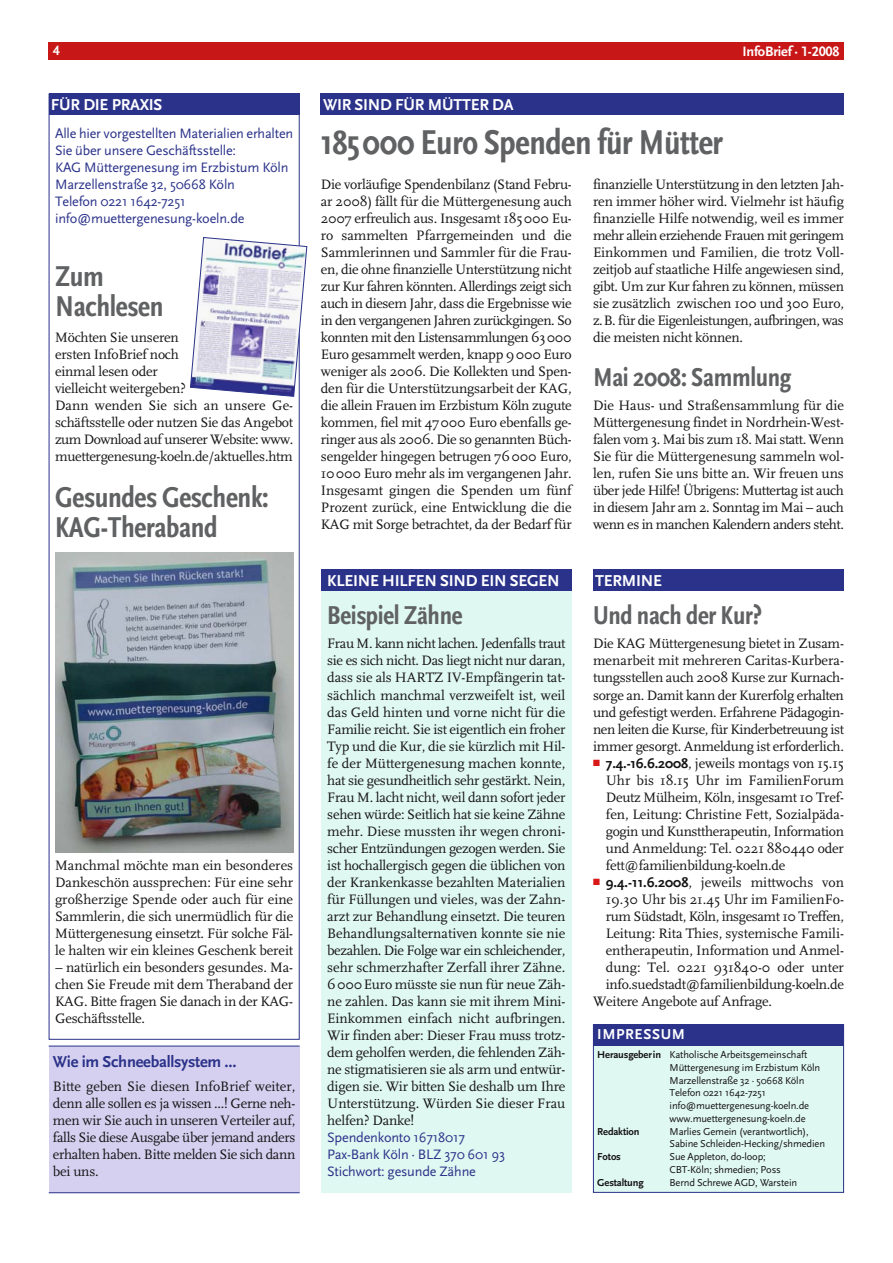
<style>
.page{position:relative;width:893px;height:1263px;background:#fff}
.page>*{position:absolute;margin:0;border:0;box-sizing:border-box;transform-origin:0 0}
.t1{font:36px "Scala Sans Bold Con";letter-spacing:-.01em;color:#606162}
.t2{font:30px/30px "Scala Sans Bold Con";letter-spacing:-.01em;color:#606162}
.t3{font:27px "Scala Sans Bold Con";letter-spacing:-.01em;color:#606162}
.t4{font:700 16.5px "Scala Sans";letter-spacing:-.015em;color:#fff}
.t5{font:700 16.5px "Scala Sans";letter-spacing:-.015em;color:#2a3289}
.t6{font:700 15px "Scala Sans";letter-spacing:.045em;color:#fff}
.t7{font:14.25px/17px "Scala";letter-spacing:-.015em;color:#141314;text-align:justify}
.t8{font:14.25px/17px "Scala Sans";letter-spacing:-.015em;color:#2a3289}
.t9{font:700 14.25px "Scala Sans";letter-spacing:-.015em;color:#fff}
.t10{font:700 14.25px "Scala Sans Caps";color:#fff}
.t11{font:10.5px/12.8px "Scala Sans";letter-spacing:-.015em;color:#141314}
.t12{font:700 10.5px "Scala Sans";letter-spacing:-.015em;color:#141314}
.s1{font-family:"Scala Sans Caps"}
.s2{color:#d91918}
.s3{font-family:"Scala Sans";font-weight:700}
.s4{font-weight:700}
</style>
<div class="page">
<div style="left:49px;top:43px;width:795px;height:17px;background:#c71716"></div>
<div style="left:49px;top:1046px;width:251px;height:147px;background:#d6d0f0"></div>
<div style="left:593px;top:1025px;width:250px;height:167px;background:#e0f8f2"></div>
<div style="left:593px;top:1025px;width:251px;height:168px;border:1px solid #2a3289"></div>
<div style="left:593px;top:1025px;width:251px;height:21px;background:#2a3289"></div>
<hr style="left:49px;top:1046px;width:251px;height:1px;background:#2a3289">
<hr style="left:49px;top:1192px;width:251px;height:1px;background:#2a3289">
<div style="left:49px;top:94px;width:251px;height:21px;background:#2a3289"></div>
<div style="left:321px;top:94px;width:523px;height:21px;background:#2a3289"></div>
<div style="left:321px;top:591px;width:251px;height:602px;background:#e0f8f2"></div>
<div style="left:321px;top:570px;width:251px;height:21px;background:#2a3289"></div>
<div style="left:593px;top:570px;width:251px;height:21px;background:#2a3289"></div>
<svg style="left:190px;top:237px;width:117px;height:160px"></svg>
<img style="left:55px;top:553px;width:238px;height:300px">
<p class="t10" style="left:53px;top:41px;width:9px">4</p>
<p class="t9" style="left:742px;top:45px;width:99px">InfoBrief · <span class="s1">1-2008</span></p>
<p class="t4" style="left:51px;top:98px;width:113px">FÜR DIE PRAXIS</p>
<p class="t4" style="left:323px;top:98px;width:192px">WIR SIND FÜR MÜTTER DA</p>
<p class="t8" style="left:55px;top:126px;width:240px">Alle hier vorgestellten Materialien erhalten Sie über unsere Geschäftsstelle:<br>KAG Müttergenesung im Erzbistum Köln Marzellenstraße 32, 50668 Köln<br>Telefon 0221 1642-7251 info@muettergenesung-koeln.de</p>
<h2 class="t2" style="left:55px;top:264px;width:110px">Zum<br>Nachlesen</h2>
<p class="t7" style="left:55px;top:330px;width:240px;text-align:left">Möchten Sie unseren<br>ersten InfoBrief noch<br>einmal lesen oder<br>vielleicht weitergeben?<br>Dann wenden Sie sich an unsere Ge&shy;schäftsstelle oder nutzen Sie das Angebot zum Download auf unserer Website: www. muettergenesung-koeln.de/aktuelles.htm</p>
<h2 class="t2" style="left:55px;top:485px;width:215px">Gesundes Geschenk:<br>KAG-Theraband</h2>
<p class="t7" style="left:55px;top:857px;width:240px">Manchmal möchte man ein besonderes Dankeschön aussprechen: Für eine sehr großherzige Spende oder auch für eine Sammlerin, die sich unermüdlich für die Müttergenesung einsetzt. Für solche Fäl&shy;le halten wir ein kleines Geschenk bereit</p>
<p class="t7" style="left:55px;top:959px;width:240px">– natürlich ein besonders gesundes. Ma&shy;chen Sie Freude mit dem Theraband der KAG. Bitte fragen Sie danach in der KAG-Geschäftsstelle.</p>
<p class="t5" style="left:53px;top:1055px;width:185px">Wie im Schneeballsystem ...</p>
<p class="t7" style="left:53px;top:1078px;width:244px">Bitte geben Sie diesen InfoBrief weiter, denn alle sollen es ja wissen ...! Gerne neh&shy;men wir Sie auch in unseren Verteiler auf, falls Sie diese Ausgabe über jemand anders erhalten haben. Bitte melden Sie sich dann bei uns.</p>
<h1 class="t1" style="left:321px;top:128px;width:404px">185000 Euro Spenden für Mütter</h1>
<p class="t7" style="left:321px;top:177px;width:252px">Die vorläufige Spendenbilanz (Stand Febru&shy;ar 2008) fällt für die Müttergenesung auch 2007 erfreulich aus. Insgesamt 185000 Eu&shy;ro sammelten Pfarrgemeinden und die Sammlerinnen und Sammler für die Frau&shy;en, die ohne finanzielle Unterstützung nicht zur Kur fahren könnten. Allerdings zeigt sich auch in diesem Jahr, dass die Ergebnisse wie in den vergangenen Jahren zurückgingen. So konnten mit den Listensammlungen 63000<br>Euro gesammelt werden, knapp 9000 Euro weniger als 2006. Die Kollekten und Spen&shy;den für die Unterstützungsarbeit der KAG, die allein Frauen im Erzbistum Köln zugute kommen, fiel mit 47000 Euro ebenfalls ge&shy;ringer aus als 2006. Die so genannten Büch&shy;sengelder hingegen betrugen 76000 Euro, 10000 Euro mehr als im vergangenen Jahr.<br>Insgesamt gingen die Spenden um fünf Prozent zurück, eine Entwicklung die die KAG mit Sorge betrachtet, da der Bedarf für</p>
<p class="t7" style="left:593px;top:177px;width:252px">finanzielle Unterstützung in den letzten Jah&shy;ren immer höher wird. Vielmehr ist häufig finanzielle Hilfe notwendig, weil es immer mehr allein erziehende Frauen mit geringem Einkommen und Familien, die trotz Voll&shy;zeitjob auf staatliche Hilfe angewiesen sind, gibt. Um zur Kur fahren zu können, müssen sie zusätzlich zwischen 100 und 300 Euro, z.B. für die Eigenleistungen, aufbringen, was die meisten nicht können.</p>
<h3 class="t3" style="left:593px;top:366px;width:200px">Mai 2008: Sammlung</h3>
<p class="t7" style="left:593px;top:398px;width:252px">Die Haus- und Straßensammlung für die Müttergenesung findet in Nordrhein-West&shy;falen vom 3. Mai bis zum 18. Mai statt. Wenn Sie für die Müttergenesung sammeln wol&shy;len, rufen Sie uns bitte an. Wir freuen uns über jede Hilfe! Übrigens: Muttertag ist auch in diesem Jahr am 2. Sonntag im Mai – auch wenn es in manchen Kalendern anders steht.</p>
<p class="t4" style="left:327px;top:574px;width:234px">KLEINE HILFEN SIND EIN SEGEN</p>
<p class="t4" style="left:595px;top:574px;width:68px">TERMINE</p>
<h3 class="t3" style="left:327px;top:604px;width:137px">Beispiel Zähne</h3>
<p class="t7" style="left:327px;top:636px;width:240px">Frau M. kann nicht lachen. Jedenfalls traut sie es sich nicht. Das liegt nicht nur daran, dass sie als HARTZ IV-Empfängerin tat&shy;sächlich manchmal verzweifelt ist, weil das Geld hinten und vorne nicht für die Familie reicht. Sie ist eigentlich ein froher Typ und die Kur, die sie kürzlich mit Hil&shy;fe der Müttergenesung machen konnte, hat sie gesundheitlich sehr gestärkt. Nein, Frau M. lacht nicht, weil dann sofort jeder sehen würde: Seitlich hat sie keine Zähne mehr. Diese mussten ihr wegen chroni&shy;scher Entzündungen gezogen werden. Sie ist hochallergisch gegen die üblichen von der Krankenkasse bezahlten Materialien für Füllungen und vieles, was der Zahn&shy;arzt zur Behandlung einsetzt. Die teuren Behandlungsalternativen konnte sie nie bezahlen. Die Folge war ein schleichender, sehr schmerzhafter Zerfall ihrer Zähne.<br>6000Euro müsste sie nun für neue Zäh&shy;ne zahlen. Das kann sie mit ihrem Mini-Einkommen einfach nicht aufbringen.<br>Wir finden aber: Dieser Frau muss trotz&shy;dem geholfen werden, die fehlenden Zäh&shy;ne stigmatisieren sie als arm und entwür&shy;digen sie. Wir bitten Sie deshalb um Ihre Unterstützung. Würden Sie dieser Frau helfen? Danke!</p>
<p class="t8" style="left:327px;top:1129px;width:179px">Spendenkonto 16718017<br>Pax-Bank Köln · BLZ 370 601 93<br>Stichwort: gesunde Zähne</p>
<h3 class="t3" style="left:593px;top:604px;width:171px">Und nach der Kur?</h3>
<p class="t7" style="left:593px;top:636px;width:252px">Die KAG Müttergenesung bietet in Zusam&shy;menarbeit mit mehreren Caritas-Kurbera&shy;tungsstellen auch 2008 Kurse zur Kurnach&shy;sorge an. Damit kann der Kurerfolg erhalten und gefestigt werden. Erfahrene Pädagogin&shy;nen leiten die Kurse, für Kinderbetreuung ist immer gesorgt. Anmeldung ist erforderlich.</p>
<p class="t7" style="left:606px;top:755px;width:240px;text-indent:-13px"><span class="s2">■</span> <span class="s3">7.4.-16.6.2008</span>, jeweils montags von 15.15<br>Uhr bis 18.15 Uhr im FamilienForum Deutz Mülheim, Köln, insgesamt 10 Tref&shy;fen, Leitung: Christine Fett, Sozialpäda&shy;gogin und Kunsttherapeutin, Information und Anmeldung: Tel. 0221 880440 oder fett@familienbildung-koeln.de</p>
<p class="t7" style="left:593px;top:874px;width:252px"><span class="s2">■</span> <span class="s3">9.4.-11.6.2008</span>, jeweils mittwochs von</p>
<p class="t7" style="left:606px;top:891px;width:240px">19.30 Uhr bis 21.45 Uhr im FamilienFo-</p>
<p class="t7" style="left:606px;top:908px;width:240px">rum Südstadt, Köln, insgesamt 10 Treffen,</p>
<p class="t7" style="left:606px;top:925px;width:240px">Leitung: Rita Thies, systemische Famili-</p>
<p class="t7" style="left:606px;top:942px;width:240px">entherapeutin, Information und Anmel-</p>
<p class="t7" style="left:606px;top:959px;width:240px">dung: Tel. 0221 931840-0 oder unter</p>
<p class="t7" style="left:606px;top:976px;width:240px">info.suedstadt@familienbildung-koeln.de</p>
<p class="t7" style="left:593px;top:993px;width:181px">Weitere Angebote auf Anfrage.</p>
<p class="t6" style="left:597px;top:1028px;width:89px">IMPRESSUM</p>
<p class="t11" style="left:669px;top:1049px;width:152px;text-indent:-72px"><span class="s4">Herausgeberin</span> Katholische Arbeitsgemeinschaft Müttergenesung im Erzbistum Köln Marzellenstraße 32 · 50668 Köln Telefon 0221 1642-7251 info@muettergenesung-koeln.de www.muettergenesung-koeln.de</p>
<p class="t12" style="left:597px;top:1127px;width:44px">Redaktion</p>
<p class="t11" style="left:669px;top:1125px;width:157px">Marlies Gemein (verantwortlich),<br>Sabine Schleiden-Hecking/shmedien</p>
<p class="t12" style="left:597px;top:1153px;width:25px">Fotos</p>
<p class="t11" style="left:669px;top:1151px;width:113px">Sue Appleton, do-loop;<br>CBT-Köln; shmedien; Poss</p>
<p class="t12" style="left:597px;top:1178px;width:48px">Gestaltung</p>
<p class="t11" style="left:669px;top:1176px;width:129px">Bernd Schrewe AGD, Warstein</p>
</div>
